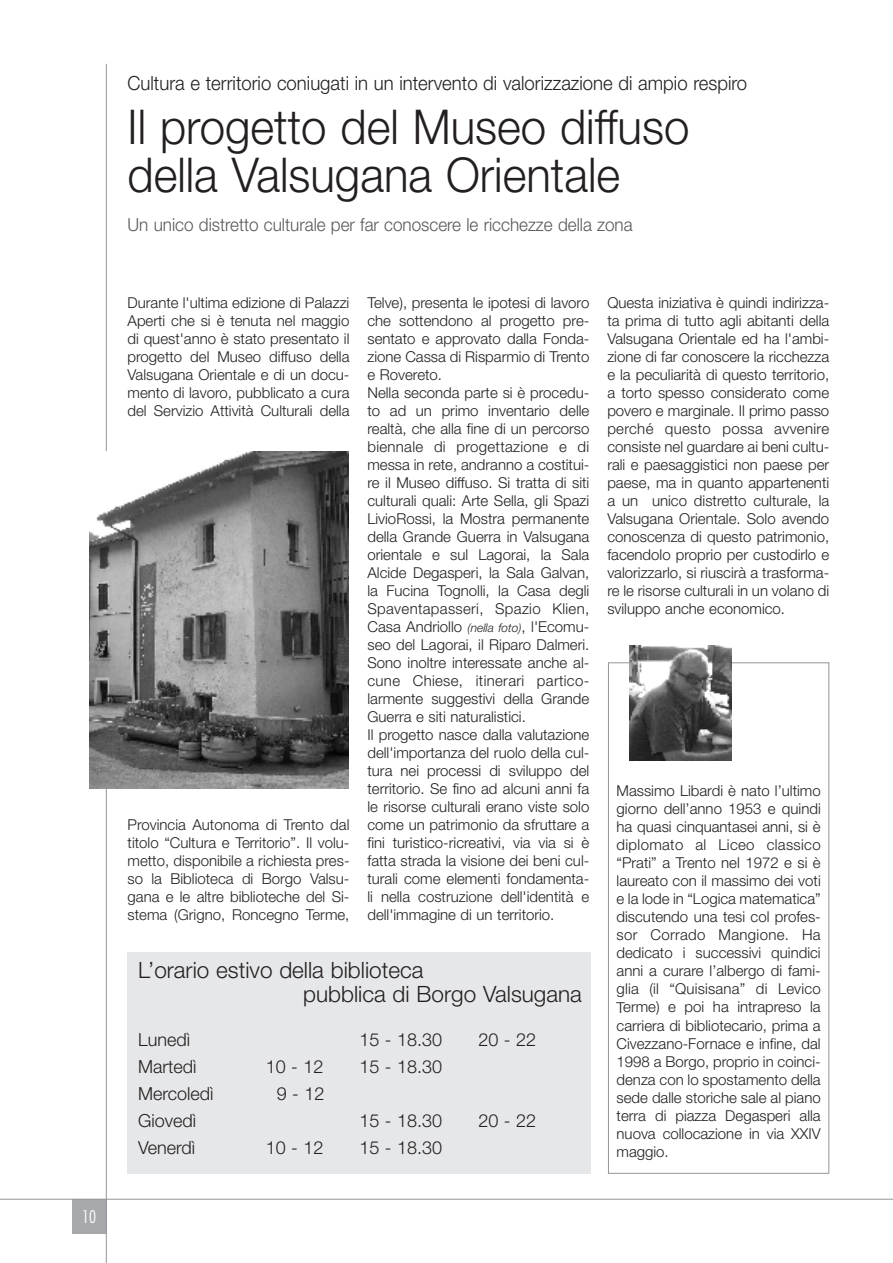
<style>
.page{position:relative;width:893px;height:1263px;background:#fff}
.page>*{position:absolute;margin:0;border:0;box-sizing:border-box;transform-origin:0 0}
.t1{font:300 48px/48px "Helvetica Neue";color:#231f20;scale:.95 1}
.t2{font:300 22.5px/24px "Helvetica Neue";color:#231f20}
.t3{font:300 19.5px "Helvetica Neue";color:#231f20;scale:.95 1}
.t4{font:300 18px "Helvetica Neue";color:#231f20}
.t5{font:300 18px "Helvetica Neue";color:#57585a;scale:.95 1}
.t6{font:300 condensed 18px "Futura BT";color:#fff}
.t7{font:300 15px/18px "Helvetica Neue";color:#231f20;text-align:justify}
.s1{font-style:italic;font-size:12px}
</style>
<div class="page">
<div style="left:72px;top:1199px;width:34px;height:34px;background:#a8a9ad"></div>
<hr style="left:0;top:1199px;width:893px;height:1px;background:#939598">
<hr style="left:106px;top:64px;width:1px;height:1199px;background:#939598">
<div style="left:608px;top:662px;width:221px;height:512px;border:1px solid #939598"></div>
<img style="left:629px;top:645px;width:102px;height:115px">
<div style="left:128px;top:952px;width:463px;height:222px;background:#e6e7e9"></div>
<img style="left:89px;top:452px;width:260px;height:336px">
<p class="t6" style="left:82px;top:1210px;width:15px">10</p>
<h3 class="t3" style="left:128px;top:77px;width:654px">Cultura e territorio coniugati in un intervento di valorizzazione di ampio respiro</h3>
<h1 class="t1" style="left:128px;top:108px;width:593px">Il progetto del Museo diffuso della Valsugana Orientale</h1>
<p class="t5" style="left:128px;top:219px;width:533px">Un unico distretto culturale per far conoscere le ricchezze della zona</p>
<p class="t7" style="left:367px;top:295px;width:223px;text-align:left">Telve), presenta le ipotesi di lavoro che sottendono al progetto pre&shy;sentato e approvato dalla Fonda&shy;zione Cassa di Risparmio di Trento e Rovereto.<br>Nella seconda parte si è procedu&shy;to ad un primo inventario delle realtà, che alla fine di un percorso biennale di progettazione e di messa in rete, andranno a costitui&shy;re il Museo diffuso. Si tratta di siti culturali quali: Arte Sella, gli Spazi LivioRossi, la Mostra permanente della Grande Guerra in Valsugana orientale e sul Lagorai, la Sala Alcide Degasperi, la Sala Galvan, la Fucina Tognolli, la Casa degli Spaventapasseri, Spazio Klien, Casa Andriollo <span class="s1">(nella foto)</span>, l'Ecomu&shy;seo del Lagorai, il Riparo Dalmeri.<br>Sono inoltre interessate anche al&shy;cune Chiese, itinerari partico&shy;larmente suggestivi della Grande Guerra e siti naturalistici.<br>Il progetto nasce dalla valutazione dell'importanza del ruolo della cul&shy;tura nei processi di sviluppo del territorio. Se fino ad alcuni anni fa le risorse culturali erano viste solo come un patrimonio da sfruttare a fini turistico-ricreativi, via via si è fatta strada la visione dei beni cul&shy;turali come elementi fondamenta&shy;li nella costruzione dell'identità e dell'immagine di un territorio.</p>
<p class="t7" style="left:607px;top:295px;width:223px">Questa iniziativa è quindi indirizza&shy;ta prima di tutto agli abitanti della Valsugana Orientale ed ha l'ambi&shy;zione di far conoscere la ricchezza e la peculiarità di questo territorio, a torto spesso considerato come povero e marginale. Il primo passo perché questo possa avvenire consiste nel guardare ai beni cultu&shy;rali e paesaggistici non paese per paese, ma in quanto appartenenti a un unico distretto culturale, la Valsugana Orientale. Solo avendo conoscenza di questo patrimonio, facendolo proprio per custodirlo e valorizzarlo, si riuscirà a trasforma&shy;re le risorse culturali in un volano di sviluppo anche economico.</p>
<p class="t7" style="left:128px;top:295px;width:223px">Durante l'ultima edizione di Palazzi Aperti che si è tenuta nel maggio di quest'anno è stato presentato il progetto del Museo diffuso della Valsugana Orientale e di un docu&shy;mento di lavoro, pubblicato a cura del Servizio Attività Culturali della</p>
<p class="t7" style="left:617px;top:783px;width:206px">Massimo Libardi è nato l’ultimo giorno dell’anno 1953 e quindi ha quasi cinquantasei anni, si è diplomato al Liceo classico “Prati” a Trento nel 1972 e si è laureato con il massimo dei voti e la lode in “Logica matematica” discutendo una tesi col profes&shy;sor Corrado Mangione. Ha dedicato i successivi quindici anni a curare l’albergo di fami&shy;glia (il “Quisisana” di Levico Terme) e poi ha intrapreso la carriera di bibliotecario, prima a Civezzano-Fornace e infine, dal 1998 a Borgo, proprio in coinci&shy;denza con lo spostamento della sede dalle storiche sale al piano terra di piazza Degasperi alla nuova collocazione in via XXIV maggio.</p>
<p class="t7" style="left:128px;top:817px;width:223px">Provincia Autonoma di Trento dal titolo “Cultura e Territorio”. Il volu&shy;metto, disponibile a richiesta pres&shy;so la Biblioteca di Borgo Valsu&shy;gana e le altre biblioteche del Si&shy;stema (Grigno, Roncegno Terme,</p>
<h2 class="t2" style="left:303px;top:960px;width:280px;text-indent:-165px">L’orario estivo della biblioteca<br>pubblica di Borgo Valsugana</h2>
<p class="t4" style="left:138px;top:1033px;width:54px">Lunedì</p>
<p class="t4" style="left:359px;top:1033px;width:84px">15 - 18.30</p>
<p class="t4" style="left:478px;top:1033px;width:59px">20 - 22</p>
<p class="t4" style="left:138px;top:1060px;width:60px">Martedì</p>
<p class="t4" style="left:266px;top:1060px;width:59px">10 - 12</p>
<p class="t4" style="left:359px;top:1060px;width:84px">15 - 18.30</p>
<p class="t4" style="left:138px;top:1087px;width:77px">Mercoledì</p>
<p class="t4" style="left:277px;top:1087px;width:49px">9 - 12</p>
<p class="t4" style="left:138px;top:1114px;width:60px">Giovedì</p>
<p class="t4" style="left:359px;top:1114px;width:84px">15 - 18.30</p>
<p class="t4" style="left:478px;top:1114px;width:59px">20 - 22</p>
<p class="t4" style="left:138px;top:1141px;width:59px">Venerdì</p>
<p class="t4" style="left:266px;top:1141px;width:59px">10 - 12</p>
<p class="t4" style="left:359px;top:1141px;width:84px">15 - 18.30</p>
</div>
